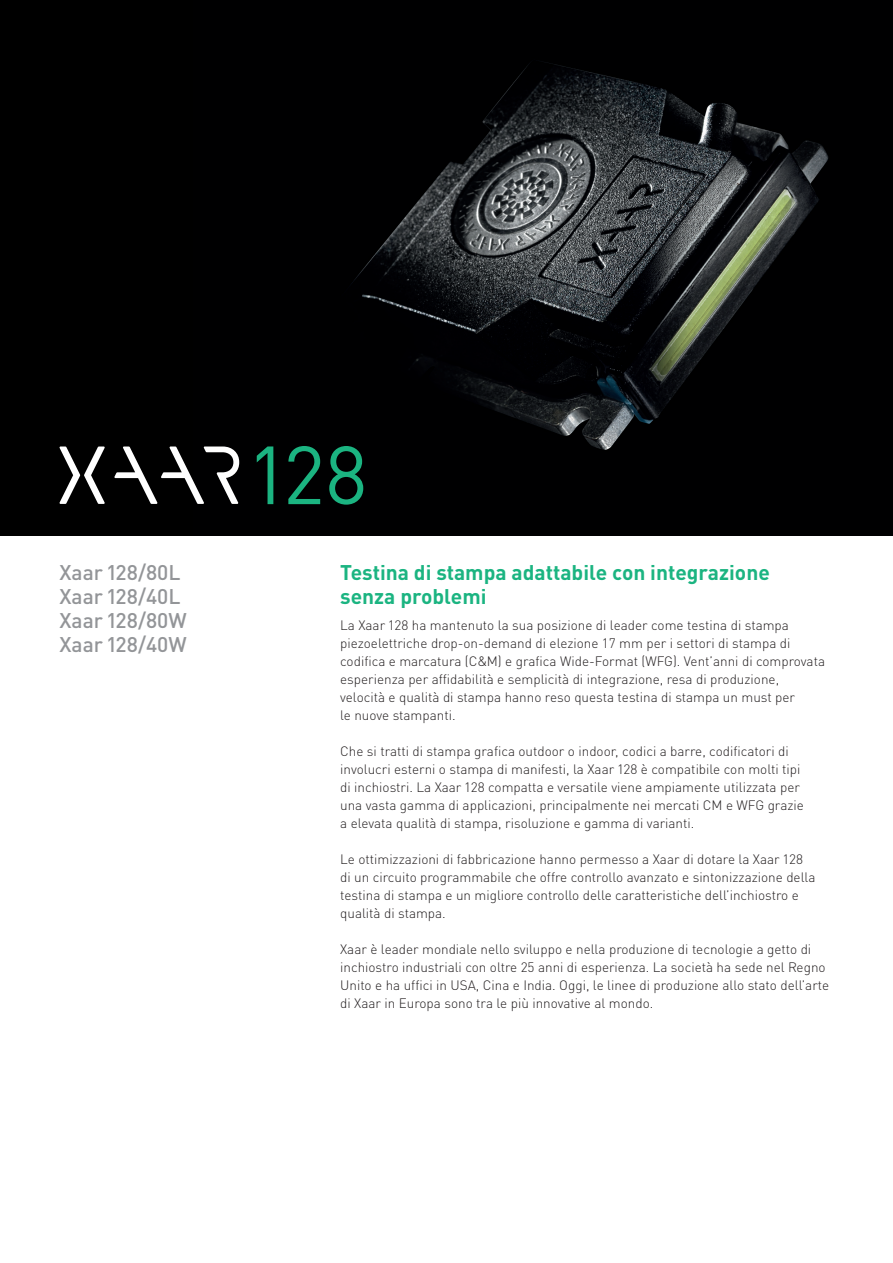
<style>
.page{position:relative;width:893px;height:1263px;background:#fff}
.page>*{position:absolute;margin:0;border:0;box-sizing:border-box;transform-origin:0 0}
.t1{font:81px "DIN Pro";color:#1bb481}
.t2{font:700 21px/24px "DIN Pro";color:#1bb481}
.t3{font:500 21px/24px "DIN Pro";color:#939598}
.t4{font:300 13.5px/18px "DIN Pro";color:#231f20}
</style>
<div class="page">
<div style="left:0;top:0;width:247px;height:536px;background:#000"></div>
<img style="left:239px;top:0;width:654px;height:536px">
<svg style="left:59px;top:446px;width:180px;height:58px"></svg>
<h2 class="t3" style="left:60px;top:559px;width:129px">Xaar 128/80L<br>Xaar 128/40L<br>Xaar 128/80W<br>Xaar 128/40W</h2>
<h1 class="t1" style="left:247px;top:413px;width:122px">128</h1>
<h2 class="t2" style="left:340px;top:559px;width:431px">Testina di stampa adattabile con integrazione senza problemi</h2>
<p class="t4" style="left:340px;top:615px;width:486px">La Xaar 128 ha mantenuto la sua posizione di leader come testina di stampa piezoelettriche drop-on-demand di elezione 17 mm per i settori di stampa di codifica e marcatura (C&amp;M) e grafica Wide-Format (WFG). Vent’anni di comprovata esperienza per affidabilità e semplicità di integrazione, resa di produzione, velocità e qualità di stampa hanno reso questa testina di stampa un must per<br>le nuove stampanti.</p>
<p class="t4" style="left:340px;top:741px;width:465px">Che si tratti di stampa grafica outdoor o indoor, codici a barre, codificatori di involucri esterni o stampa di manifesti, la Xaar 128 è compatibile con molti tipi di inchiostri. La Xaar 128 compatta e versatile viene ampiamente utilizzata per una vasta gamma di applicazioni, principalmente nei mercati CM e WFG grazie a elevata qualità di stampa, risoluzione e gamma di varianti.</p>
<p class="t4" style="left:340px;top:849px;width:477px">Le ottimizzazioni di fabbricazione hanno permesso a Xaar di dotare la Xaar 128 di un circuito programmabile che offre controllo avanzato e sintonizzazione della testina di stampa e un migliore controllo delle caratteristiche dell’inchiostro e qualità di stampa.</p>
<p class="t4" style="left:340px;top:939px;width:491px">Xaar è leader mondiale nello sviluppo e nella produzione di tecnologie a getto di inchiostro industriali con oltre 25 anni di esperienza. La società ha sede nel Regno Unito e ha uffici in USA, Cina e India. Oggi, le linee di produzione allo stato dell’arte di Xaar in Europa sono tra le più innovative al mondo.</p>
</div>
